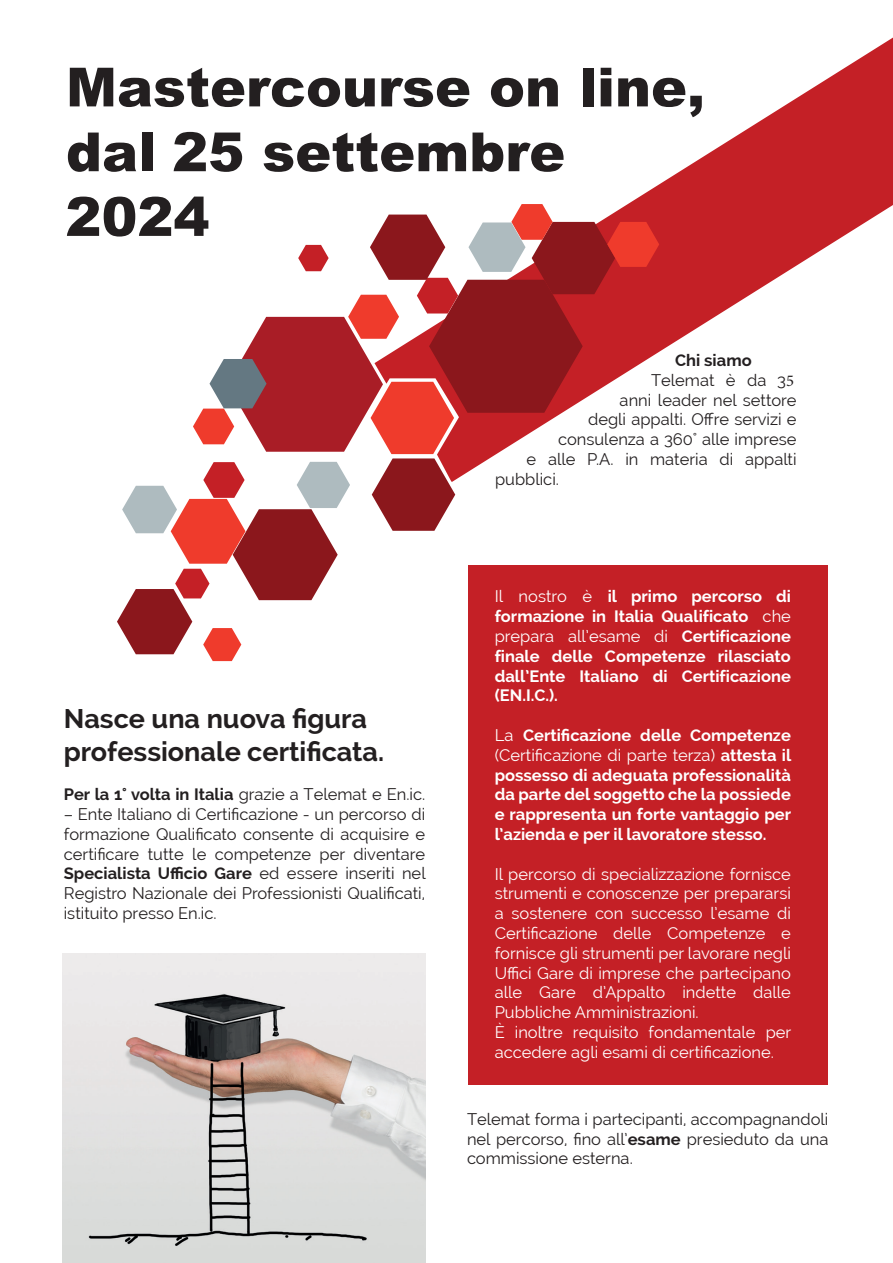
<style>
.page{position:relative;width:893px;height:1263px;background:#fff}
.page>*{position:absolute;margin:0;border:0;box-sizing:border-box;transform-origin:0 0}
.t1{font:900 54px/64.8px "Arial";color:#231f20}
.t2{font:700 27px/32.4px "Raleway";color:#231f20}
.t3{font:16.5px/19.8px "Raleway";color:#231f20;text-align:justify}
.t4{font:700 16.5px/19.8px "Raleway";color:#fff;text-align:justify}
.t5{font:16.5px/19.8px "Raleway";color:#fff}
.t6{font:700 16.5px "Raleway";color:#231f20}
.s1{font-weight:700}
.s2{font-family:"Minion Pro"}
.s3{font-weight:400}
</style>
<div class="page">
<svg style="left:628px;top:37px;width:265px;height:315px"></svg>
<svg style="left:117px;top:204px;width:542px;height:457px"></svg>
<div style="left:468px;top:565px;width:360px;height:519px;background:#c42026"></div>
<img style="left:62px;top:953px;width:363px;height:310px">
<h1 class="t1" style="left:65px;top:53px;width:641px">Mastercourse on line, dal 25 settembre<br>2024</h1>
<h2 class="t2" style="left:64px;top:702px;width:322px">Nasce una nuova figura professionale certificata.</h2>
<p class="t3" style="left:64px;top:784px;width:363px"><span class="s1">Per la 1° volta in Italia</span> grazie a Telemat e En.ic.</p>
<p class="t3" style="left:64px;top:804px;width:363px">– Ente Italiano di Certificazione - un percorso di formazione Qualificato consente di acquisire e certificare tutte le competenze per diventare <span class="s1">Specialista Ufficio Gare</span> ed essere inseriti nel Registro Nazionale dei Professionisti Qualificati, istituito presso En.ic.</p>
<p class="t6" style="left:675px;top:351px;width:78px">Chi siamo</p>
<p class="t3" style="left:651px;top:370px;width:144px">Telemat è da 3<span class="s2">5</span></p>
<p class="t3" style="left:620px;top:390px;width:179px">anni leader nel settore</p>
<p class="t3" style="left:588px;top:410px;width:210px">degli appalti. Offre servizi e</p>
<p class="t3" style="left:558px;top:429px;width:240px">consulenza a 360° alle imprese</p>
<p class="t3" style="left:527px;top:449px;width:272px">e alle P.A. in materia di appalti</p>
<p class="t3" style="left:495px;top:469px;width:65px">pubblici.</p>
<p class="t4" style="left:495px;top:587px;width:298px"><span class="s3">Il nostro è</span> il primo percorso di formazione in Italia Qualificato <span class="s3">che prepara all’esame di</span> Certificazione finale delle Competenze rilasciato dall’Ente Italiano di Certificazione (EN.I.C.).</p>
<p class="t4" style="left:495px;top:725px;width:298px"><span class="s3">La</span> Certificazione delle Competenze <span class="s3">(Certificazione di parte terza)</span> attesta il possesso di adeguata professionalità da parte del soggetto che la possiede e rappresenta un forte vantaggio per l’azienda e per il lavoratore stesso.</p>
<p class="t5" style="left:495px;top:864px;width:298px">Il percorso di specializzazione fornisce strumenti e conoscenze per prepararsi a sostenere con successo l’esame di Certificazione delle Competenze e fornisce gli strumenti per lavorare negli Uffici Gare di imprese che partecipano alle Gare d’Appalto indette dalle Pubbliche Amministrazioni.<br>È inoltre requisito fondamentale per accedere agli esami di certificazione.</p>
<p class="t3" style="left:467px;top:1109px;width:363px">Telemat forma i partecipanti, accompagnandoli nel percorso, fino all’<span class="s1">esame</span> presieduto da una commissione esterna.</p>
</div>
